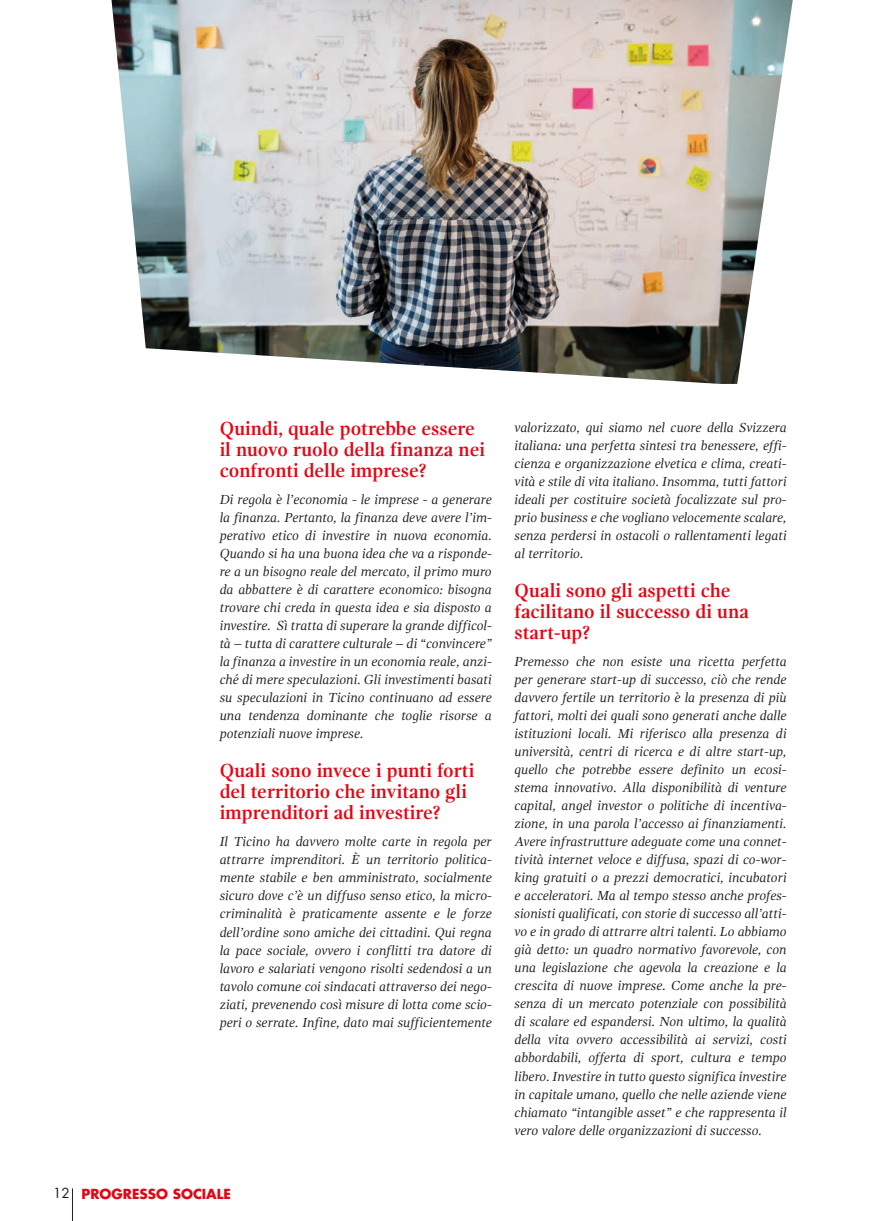
<style>
.page{position:relative;width:893px;height:1221px;background:#fff}
.page>*{position:absolute;margin:0;border:0;box-sizing:border-box;transform-origin:0 0}
.t1{font:700 19.5px/21px "Gandhi Serif";color:#e30614;scale:.95 1}
.t2{font:italic 13.5px/18px "Gandhi Serif";color:#1d1d1b;text-align:justify}
.t3{font:700 13.5px "Futura Std";color:#e30614}
.s1{font-weight:400;color:#1d1d1b}
</style>
<div class="page">
<hr style="left:72px;top:1188px;width:1px;height:32px;background:#1d1d1b">
<img style="left:112px;top:0;width:681px;height:384px">
<h1 class="t1" style="left:220px;top:418px;width:281px">Quindi, quale potrebbe essere il nuovo ruolo della finanza nei confronti delle imprese?</h1>
<p class="t2" style="left:220px;top:491px;width:274px">Di regola è l’economia - le imprese - a generare la finanza. Pertanto, la finanza deve avere l’im&shy;perativo etico di investire in nuova economia.<br>Quando si ha una buona idea che va a risponde&shy;re a un bisogno reale del mercato, il primo muro da abbattere è di carattere economico: bisogna trovare chi creda in questa idea e sia disposto a investire. Sì tratta di superare la grande difficol&shy;tà – tutta di carattere culturale – di “convincere” la finanza a investire in un economia reale, anzi&shy;ché di mere speculazioni. Gli investimenti basati su speculazioni in Ticino continuano ad essere una tendenza dominante che toglie risorse a potenziali nuove imprese.</p>
<h1 class="t1" style="left:220px;top:760px;width:270px">Quali sono invece i punti forti del territorio che invitano gli imprenditori ad investire?</h1>
<p class="t2" style="left:220px;top:833px;width:274px">Il Ticino ha davvero molte carte in regola per attrarre imprenditori. È un territorio politica&shy;mente stabile e ben amministrato, socialmente sicuro dove c’è un diffuso senso etico, la micro&shy;criminalità è praticamente assente e le forze dell’ordine sono amiche dei cittadini. Qui regna la pace sociale, ovvero i conflitti tra datore di lavoro e salariati vengono risolti sedendosi a un tavolo comune coi sindacati attraverso dei nego&shy;ziati, prevenendo così misure di lotta come scio&shy;peri o serrate. Infine, dato mai sufficientemente</p>
<p class="t3" style="left:53px;top:1184px;width:179px"><span class="s1">12</span> PROGRESSO SOCIALE</p>
<p class="t2" style="left:514px;top:418px;width:274px">valorizzato, qui siamo nel cuore della Svizzera italiana: una perfetta sintesi tra benessere, effi&shy;cienza e organizzazione elvetica e clima, creati&shy;vità e stile di vita italiano. Insomma, tutti fattori ideali per costituire società focalizzate sul pro&shy;prio business e che vogliano velocemente scalare, senza perdersi in ostacoli o rallentamenti legati al territorio.</p>
<h1 class="t1" style="left:514px;top:580px;width:248px">Quali sono gli aspetti che facilitano il successo di una start-up?</h1>
<p class="t2" style="left:514px;top:653px;width:274px">Premesso che non esiste una ricetta perfetta per generare start-up di successo, ciò che rende davvero fertile un territorio è la presenza di più fattori, molti dei quali sono generati anche dalle istituzioni locali. Mi riferisco alla presenza di università, centri di ricerca e di altre start-up, quello che potrebbe essere definito un ecosi&shy;stema innovativo. Alla disponibilità di venture capital, angel investor o politiche di incentiva&shy;zione, in una parola l’accesso ai finanziamenti.<br>Avere infrastrutture adeguate come una connet&shy;tività internet veloce e diffusa, spazi di co-wor&shy;king gratuiti o a prezzi democratici, incubatori e acceleratori. Ma al tempo stesso anche profes&shy;sionisti qualificati, con storie di successo all’atti&shy;vo e in grado di attrarre altri talenti. Lo abbiamo già detto: un quadro normativo favorevole, con una legislazione che agevola la creazione e la crescita di nuove imprese. Come anche la pre&shy;senza di un mercato potenziale con possibilità di scalare ed espandersi. Non ultimo, la qualità della vita ovvero accessibilità ai servizi, costi abbordabili, offerta di sport, cultura e tempo libero. Investire in tutto questo significa investire in capitale umano, quello che nelle aziende viene chiamato “intangible asset” e che rappresenta il vero valore delle organizzazioni di successo.</p>
</div>
